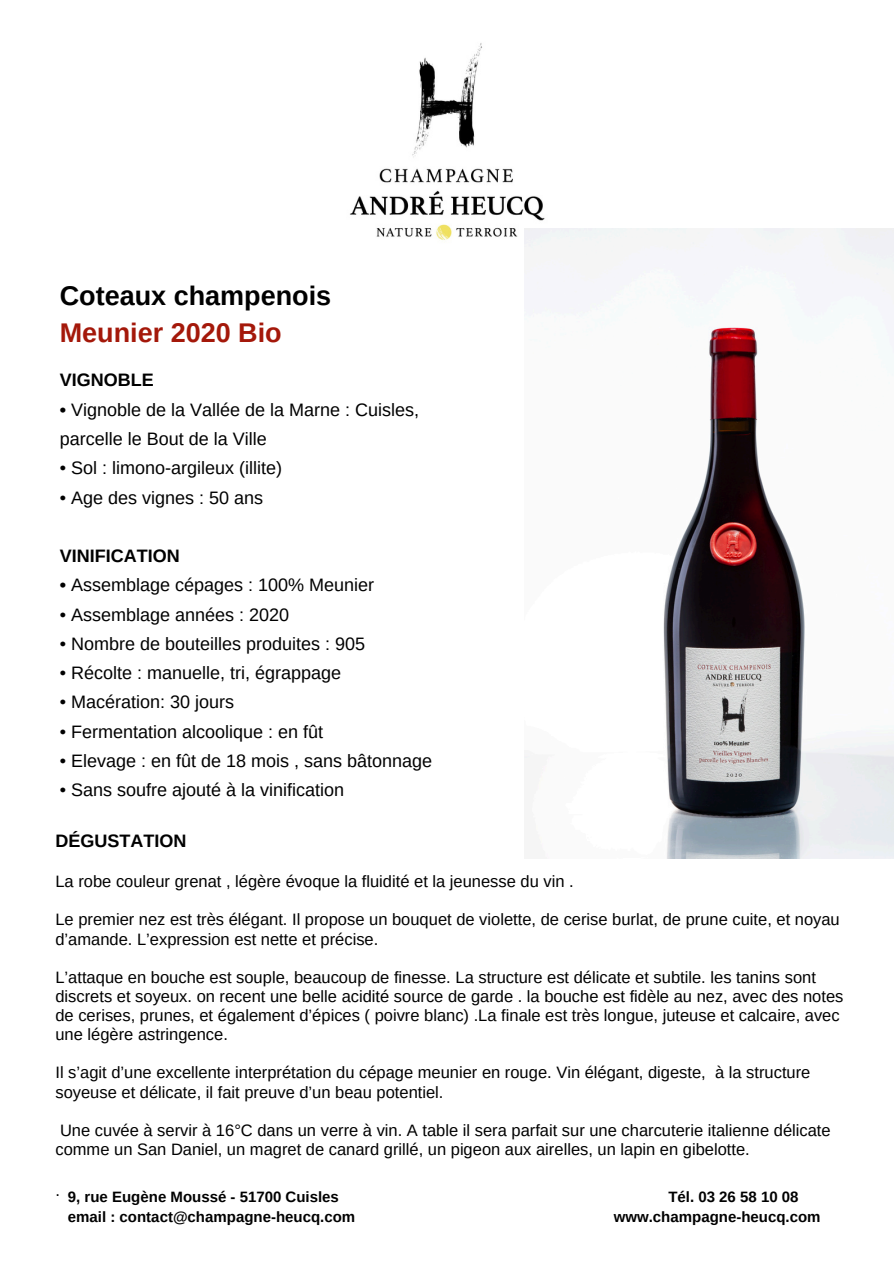
<style>
.page{position:relative;width:894px;height:1264px;background:#fff}
.page>*{position:absolute;margin:0;border:0;box-sizing:border-box;transform-origin:0 0}
.t1{font:700 27px/37.2px "Arimo";color:#000}
.t2{font:18px/29.2px "Arimo";color:#000}
.t3{font:700 18px "Arimo";color:#000}
.t4{font:16.5px/19.2px "Arimo";color:#000}
.t5{font:700 15px "Arimo";color:#000}
.s1{color:#a4180a}
.s2{font-weight:700}
</style>
<div class="page">
<img style="left:350px;top:43px;width:216px;height:197px">
<img style="left:524px;top:229px;width:369px;height:629px">
<h3 class="t1" style="left:60px;top:276px;width:273px">Coteaux champenois<br><span class="s1">Meunier 2020 Bio</span></h3>
<h1 class="t3" style="left:60px;top:370px;width:95px">VIGNOBLE</h1>
<h1 class="t2" style="left:60px;top:395px;width:361px"><span class="s2">•</span> Vignoble de la Vallée de la Marne : Cuisles, parcelle le Bout de la Ville</h1>
<h1 class="t2" style="left:60px;top:453px;width:224px">• Sol : limono-argileux (illite)</h1>
<h1 class="t2" style="left:60px;top:482px;width:205px">• Age des vignes : 50 ans</h1>
<h3 class="t3" style="left:60px;top:546px;width:121px">VINIFICATION</h3>
<h3 class="t2" style="left:60px;top:570px;width:316px"><span class="s2">•</span> Assemblage cépages : 100% Meunier</h3>
<h3 class="t2" style="left:60px;top:599px;width:231px">• Assemblage années : 2020</h3>
<h3 class="t2" style="left:60px;top:629px;width:307px">• Nombre de bouteilles produites : 905</h3>
<h3 class="t2" style="left:60px;top:658px;width:283px">• Récolte : manuelle, tri, égrappage</h3>
<h3 class="t2" style="left:60px;top:687px;width:176px">• Macération: 30 jours</h3>
<h3 class="t2" style="left:60px;top:716px;width:265px">• Fermentation alcoolique : en fût</h3>
<h3 class="t2" style="left:60px;top:746px;width:374px">• Elevage : en fût de 18 mois , sans bâtonnage</h3>
<h3 class="t2" style="left:60px;top:775px;width:286px">• Sans soufre ajouté à la vinification</h3>
<h3 class="t3" style="left:55px;top:830px;width:132px">DÉGUSTATION</h3>
<h3 class="t4" style="left:55px;top:871px;width:519px">La robe couleur grenat , légère évoque la fluidité et la jeunesse du vin .</h3>
<h3 class="t4" style="left:55px;top:910px;width:785px">Le premier nez est très élégant. Il propose un bouquet de violette, de cerise burlat, de prune cuite, et noyau d’amande. L’expression est nette et précise.</h3>
<h3 class="t4" style="left:55px;top:967px;width:789px">L’attaque en bouche est souple, beaucoup de finesse. La structure est délicate et subtile. les tanins sont discrets et soyeux. on recent une belle acidité source de garde . la bouche est fidèle au nez, avec des notes de cerises, prunes, et également d’épices ( poivre blanc) .La finale est très longue, juteuse et calcaire, avec une légère astringence.</h3>
<h3 class="t4" style="left:55px;top:1063px;width:756px">Il s’agit d’une excellente interprétation du cépage meunier en rouge. Vin élégant, digeste, à la structure soyeuse et délicate, il fait preuve d’un beau potentiel.</h3>
<p class="t4" style="left:55px;top:1120px;width:776px">Une cuvée à servir à 16°C dans un verre à vin. A table il sera parfait sur une charcuterie italienne délicate comme un San Daniel, un magret de canard grillé, un pigeon aux airelles, un lapin en gibelotte.</p>
<p class="t4" style="left:55px;top:1180px;width:6px">.</p>
<h2 class="t5" style="left:68px;top:1187px;width:272px">9, rue Eugène Moussé - 51700 Cuisles</h2>
<h2 class="t5" style="left:668px;top:1187px;width:132px">Tél. 03 26 58 10 08</h2>
<h3 class="t5" style="left:68px;top:1208px;width:289px">email : contact@champagne-heucq.com</h3>
<h3 class="t5" style="left:613px;top:1208px;width:208px">www.champagne-heucq.com</h3>
</div>
